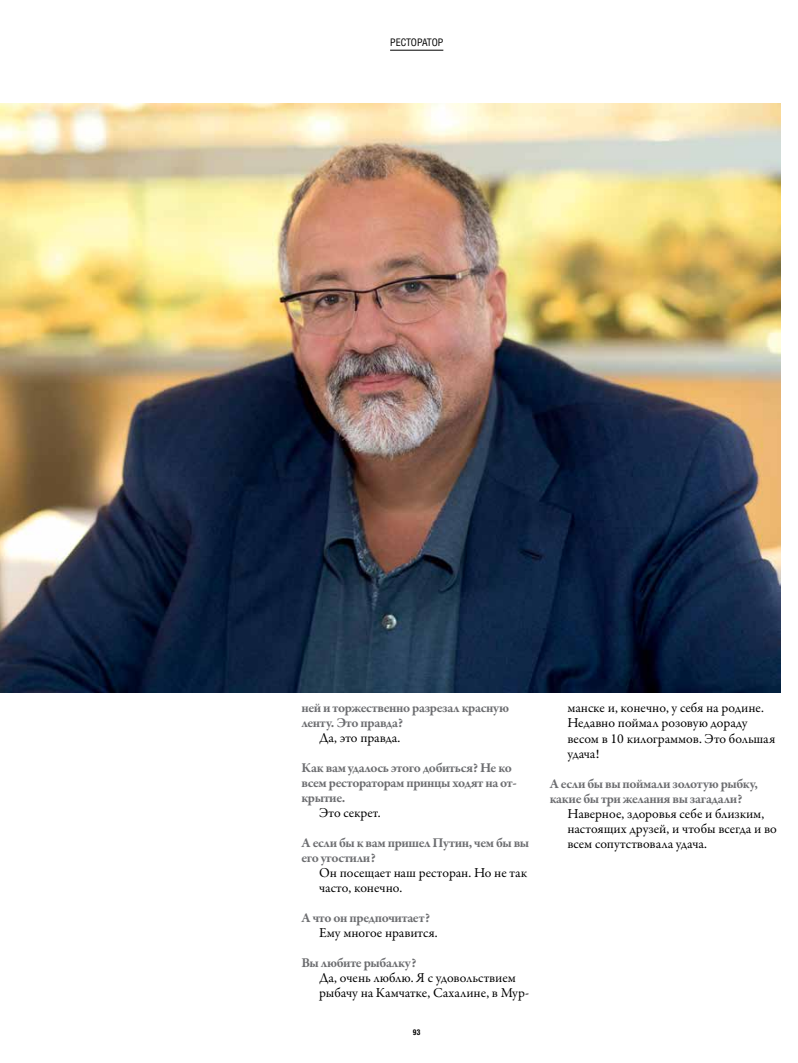
<style>
.page{position:relative;width:798px;height:1063px;background:#fff}
.page>*{position:absolute;margin:0;border:0;box-sizing:border-box;transform-origin:0 0}
.t1{font:13.75px/15px "Garamond Premr Pro";color:#000}
.t2{font:700 13.75px/15px "Garamond Premr Pro";letter-spacing:-.025em;color:#6d6e71}
.t3{font:10px "AG Letterica Condensed";color:#000}
.t4{font:700 7.5px "AG Letterica Condensed";color:#000}
</style>
<div class="page">
<hr style="left:390px;top:50px;width:53px;height:1px;background:#000">
<img style="left:0;top:104px;width:780px;height:588px">
<p class="t3" style="left:390px;top:37px;width:55px">ресторатор</p>
<p class="t2" style="left:301px;top:701px;width:209px">ней и торжественно разрезал красную ленту. Это правда?</p>
<p class="t1" style="left:319px;top:731px;width:83px">Да, это правда.</p>
<p class="t2" style="left:301px;top:761px;width:217px">Как вам удалось этого добиться? Не ко всем рестораторам принцы ходят на от&shy;крытие.</p>
<p class="t1" style="left:319px;top:806px;width:63px">Это секрет.</p>
<p class="t2" style="left:301px;top:836px;width:229px">А если бы к вам пришел Путин, чем бы вы его угостили?</p>
<p class="t1" style="left:319px;top:866px;width:209px">Он посещает наш ресторан. Но не так часто, конечно.</p>
<p class="t2" style="left:301px;top:911px;width:130px">А что он предпочитает?</p>
<p class="t1" style="left:319px;top:926px;width:120px">Ему многое нравится.</p>
<p class="t2" style="left:301px;top:956px;width:116px">Вы любите рыбалку?</p>
<p class="t1" style="left:319px;top:971px;width:211px">Да, очень люблю. Я с удовольствием рыбачу на Камчатке, Сахалине, в Мур-</p>
<p class="t4" style="left:413px;top:1028px;width:9px">93</p>
<p class="t1" style="left:567px;top:701px;width:209px">манске и, конечно, у себя на родине.<br>Недавно поймал розовую дораду весом в 10 килограммов. Это большая удача!</p>
<p class="t2" style="left:549px;top:776px;width:210px">А если бы вы поймали золотую рыбку, какие бы три желания вы загадали?</p>
<p class="t1" style="left:567px;top:806px;width:211px">Наверное, здоровья себе и близким, настоящих друзей, и чтобы всегда и во всем сопутствовала удача.</p>
</div>
